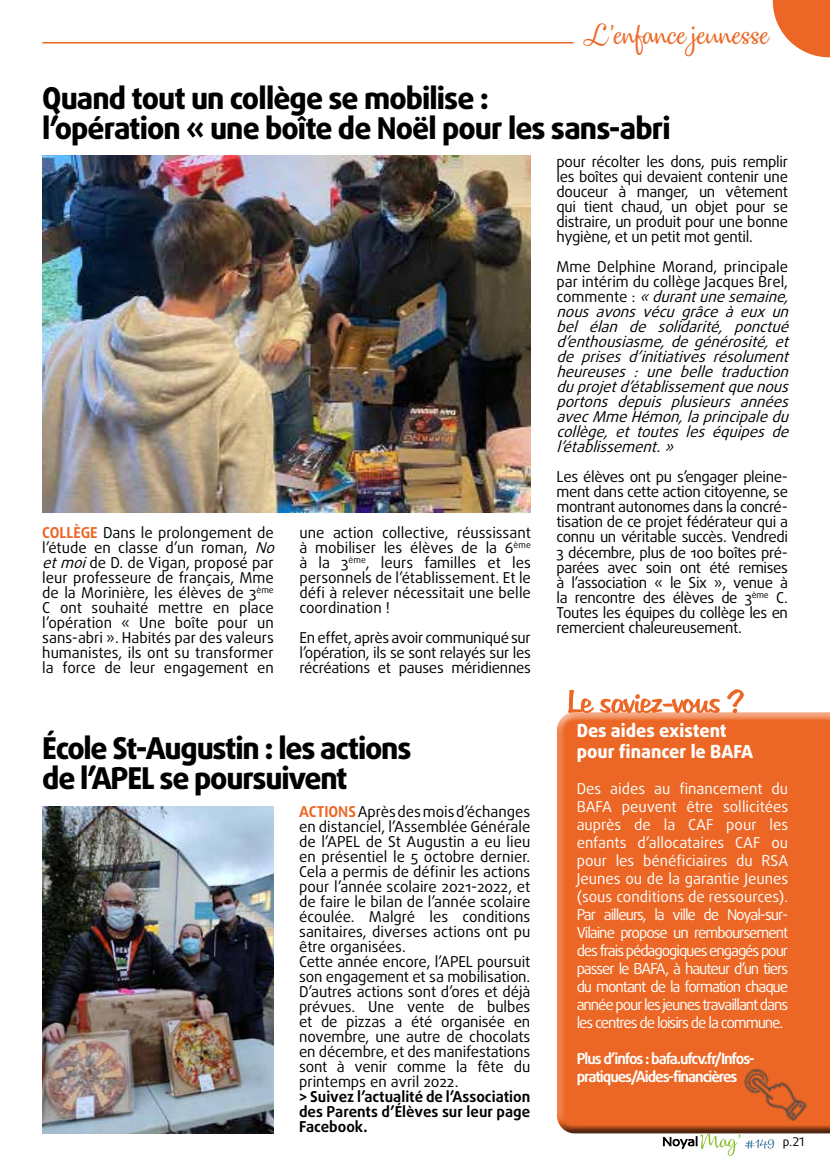
<style>
.page{position:relative;width:830px;height:1170px;background:#fff}
.page>*{position:absolute;margin:0;border:0;box-sizing:border-box;transform-origin:0 0}
.t1{font:800 30px/30px "Daxline";letter-spacing:-.03em;color:#000}
.t2{font:27px "Dulcelin";color:#ec6725}
.t3{font:800 18px/21px "Daxline";color:#fff}
.t4{font:15px/15px "Daxline";color:#000;text-align:justify}
.t5{font:15px/18px "Daxline";letter-spacing:-.07em;color:#fff;text-align:justify}
.t6{font:italic 15px/15px "Daxline";color:#000}
.t7{font:700 15px/15px "Daxline";color:#000;text-align:justify}
.t8{font:700 15px/18px "Daxline";letter-spacing:-.07em;color:#fff}
.t9{font:12px "Dulcelin";color:#015386}
.s1{font-weight:700;color:#ec6725}
.s2{font-style:italic}
.s3{font-style:normal}
.s4{font-family:"Daxline LF";color:#000}
</style>
<div class="page">
<svg style="left:662px;top:1134px;width:78px;height:21px"></svg>
<hr style="left:42px;top:42px;width:531px;height:1px;background:#ec6725">
<svg style="left:772px;top:0;width:57px;height:57px"></svg>
<img style="left:43px;top:155px;width:487px;height:357px">
<img style="left:42px;top:806px;width:231px;height:327px">
<div style="left:556px;top:717px;width:273px;height:417px;background:#ec6725"></div>
<svg style="left:568px;top:689px;width:175px;height:24px"></svg>
<img style="left:744px;top:1069px;width:64px;height:52px">
<h2 class="t2" style="left:585px;top:18px;width:185px">L’enfance jeunesse</h2>
<h1 class="t1" style="left:42px;top:83px;width:629px">Quand tout un collège se mobilise :<br>l’opération « une boîte de Noël pour les sans-abri</h1>
<p class="t4" style="left:42px;top:524px;width:238px;text-align:left"><span class="s1">COLLÈGE</span> Dans le prolongement de l’étude en classe d’un roman, <span class="s2">No etmoi</span>de D. de Vigan, proposé par leur professeure de français, Mme de la Morinière, les élèves de 3<sup>ème<br></sup>C ont souhaité mettre en place l’opération « Une boîte pour un sans-abri ». Habités par des valeurs humanistes, ils ont su transformer la force de leur engagement en</p>
<p class="t4" style="left:299px;top:525px;width:233px">une action collective, réussissant à mobiliser les élèves de la 6<sup>ème </sup>à la 3<sup>ème</sup>, leurs familles et les personnels de l’établissement. Et le défi à relever nécessitait une belle coordination !</p>
<p class="t4" style="left:299px;top:630px;width:233px">En effet, après avoir communiqué sur l’opération, ils se sont relayés sur les récréations et pauses méridiennes</p>
<p class="t4" style="left:556px;top:154px;width:233px">pour récolter les dons, puis remplir les boîtes qui devaient contenir une douceur à manger, un vêtement qui tient chaud, un objet pour se distraire, un produit pour une bonne hygiène, et un petit mot gentil.</p>
<p class="t6" style="left:556px;top:259px;width:238px"><span class="s3">Mme Delphine Morand, principale par intérim du collège Jacques Brel, c o m m e n t e :</span> «durantunesemaine, nous avons vécu grâce à eux un bel élan de solidarité, ponctué d’enthousiasme, de générosité, et de prises d’initiatives résolument heureuses : une belle traduction duprojetd’établissementquenous portons depuis plusieurs années avecMmeHémon,laprincipaledu collège, et toutes les équipes de l’établissement.»</p>
<p class="t4" style="left:556px;top:469px;width:233px">Les élèves ont pu s’engager pleine&shy;ment dans cette action citoyenne, se montrant autonomes dans la concré&shy;tisation de ce projet fédérateur qui a connu un véritable succès. Vendredi 3 décembre, plus de 100 boîtes pré&shy;parées avec soin ont été remises à l’association « le Six », venue à la rencontre des élèves de 3<sup>ème</sup> C.<br>Toutes les équipes du collège les en remercient chaleureusement.</p>
<h1 class="t1" style="left:42px;top:733px;width:370px">École St-Augustin : les actions de l’APEL se poursuivent</h1>
<p class="t3" style="left:576px;top:719px;width:178px">Des aides existent pour financer le BAFA</p>
<p class="t5" style="left:576px;top:779px;width:213px">Des aides au financement du BAFA peuvent être sollicitées auprès de la CAF pour les enfants d’allocataires CAF ou pour les bénéficiaires du RSA Jeunes ou de la garantie Jeunes (sous conditions de ressources).<br>Par ailleurs, la ville de Noyal-sur-Vilaine propose un remboursement des frais pédagogiques engagés pour passer le BAFA, à hauteur d’un tiers du montant de la formation chaque année pour les jeunes travaillant dans les centres de loisirs de la commune.</p>
<p class="t8" style="left:576px;top:1049px;width:180px">Plus d’infos : bafa.ufcv.fr/Infos&shy;pratiques/Aides-financières</p>
<p class="t4" style="left:299px;top:804px;width:233px;text-align:left"><span class="s1">ACTIONS</span> Après des mois d’échanges en distanciel, l’Assemblée Générale de l’APEL de St Augustin a eu lieu en présentiel le 5 octobre dernier.<br>Cela a permis de définir les actions pour l’année scolaire 2021-2022, et de faire le bilan de l’année scolaire écoulée. Malgré les conditions sanitaires, diverses actions ont pu être organisées.<br>Cette année encore, l’APEL poursuit son engagement et sa mobilisation.<br>D’autres actions sont d’ores et déjà prévues. Une vente de bulbes et de pizzas a été organisée en novembre, une autre de chocolats en décembre, et des manifestations sont à venir comme la fête du printemps en avril 2022.</p>
<p class="t7" style="left:299px;top:1089px;width:233px">&gt; Suivez l’actualité de l’Association des Parents d’Élèves sur leur page Facebook.</p>
<p class="t9" style="left:744px;top:1136px;width:61px">#149 <span class="s4">p.21</span></p>
</div>
